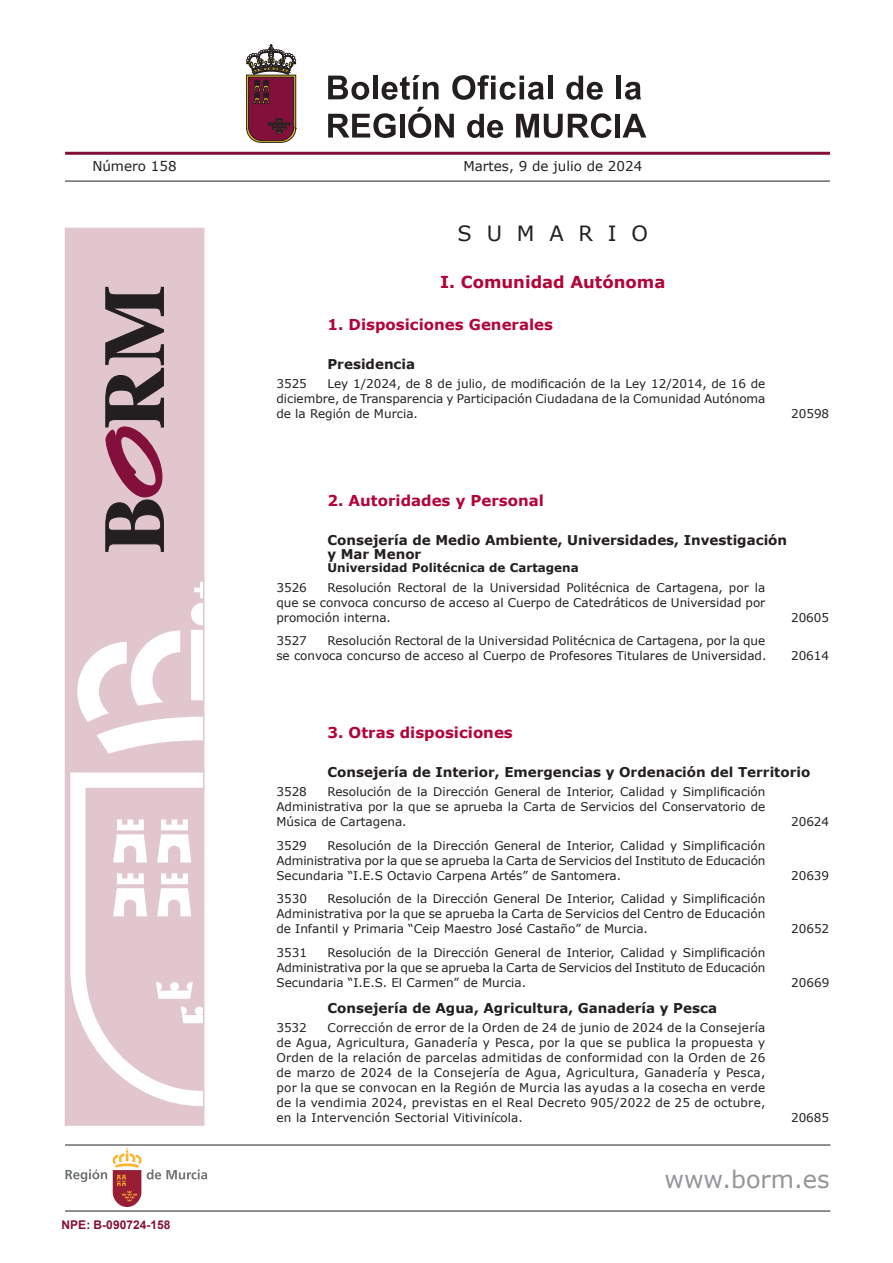
<style>
.page{position:relative;width:893px;height:1263px;background:#fff}
.page>*{position:absolute;margin:0;border:0;box-sizing:border-box;transform-origin:0 0}
.t1{font:24px "Verdana";color:#939598}
.t2{font:21px "Verdana";color:#231f20}
.t3{font:700 16.5px "Verdana";color:#b30437}
.t4{font:700 15px "Verdana";color:#b30437}
.t5{font:700 13.5px/13.5px "Verdana";color:#231f20}
.t6{font:13.5px "Verdana";color:#231f20}
.t7{font:12px/15px "Verdana";color:#231f20;text-align:justify}
.t8{font:700 12px "Verdana";color:#231f20}
.t9{font:700 12px "Arial";color:#830f3b}
</style>
<div class="page">
<hr style="left:65px;top:152px;width:765px;height:3px;background:#830f3b">
<svg style="left:328px;top:113px;width:68px;height:25px"></svg>
<div style="left:400px;top:114px;width:5px;height:24px;background:#231f20"></div>
<svg style="left:408px;top:107px;width:46px;height:31px"></svg>
<svg style="left:467px;top:114px;width:36px;height:24px"></svg>
<svg style="left:516px;top:113px;width:96px;height:25px"></svg>
<hr style="left:616px;top:114px;width:4px;height:24px;background:#231f20">
<svg style="left:622px;top:114px;width:24px;height:24px"></svg>
<svg style="left:328px;top:76px;width:41px;height:24px"></svg>
<div style="left:373px;top:76px;width:5px;height:23px;background:#231f20"></div>
<svg style="left:382px;top:75px;width:57px;height:25px"></svg>
<svg style="left:452px;top:75px;width:92px;height:25px"></svg>
<div style="left:548px;top:76px;width:5px;height:23px;background:#231f20"></div>
<svg style="left:566px;top:76px;width:37px;height:24px"></svg>
<hr style="left:617px;top:76px;width:4px;height:23px;background:#231f20">
<svg style="left:625px;top:82px;width:16px;height:18px"></svg>
<hr style="left:65px;top:181px;width:765px;height:1px;background:#231f20">
<div style="left:65px;top:228px;width:139px;height:897px;background:#e1c7cd"></div>
<svg style="left:70px;top:772px;width:131px;height:334px"></svg>
<svg style="left:156px;top:958px;width:45px;height:90px"></svg>
<svg style="left:113px;top:819px;width:78px;height:97px"></svg>
<svg style="left:77px;top:582px;width:124px;height:172px"></svg>
<svg style="left:105px;top:287px;width:59px;height:265px"></svg>
<svg style="left:246px;top:45px;width:50px;height:98px;background:#824853"></svg>
<hr style="left:65px;top:1144px;width:765px;height:1px;background:#231f20">
<svg style="left:113px;top:1148px;width:94px;height:59px"></svg>
<svg style="left:65px;top:1169px;width:42px;height:13px"></svg>
<hr style="left:65px;top:1210px;width:765px;height:1px;background:#231f20">
<p class="t6" style="left:92px;top:157px;width:86px">Número 158</p>
<p class="t6" style="left:463px;top:157px;width:180px">Martes, 9 de julio de 2024</p>
<h2 class="t2" style="left:458px;top:219px;width:192px">S U M A R I O</h2>
<h3 class="t3" style="left:440px;top:270px;width:227px">I. Comunidad Autónoma</h3>
<p class="t4" style="left:327px;top:314px;width:227px">1. Disposiciones Generales</p>
<p class="t5" style="left:327px;top:357px;width:89px">Presidencia</p>
<p class="t7" style="left:276px;top:376px;width:491px;text-indent:51px">Ley 1/2024, de 8 de julio, de modificación de la Ley 12/2014, de 16 de diciembre, de Transparencia y Participación Ciudadana de la Comunidad Autónoma de la Región de Murcia.</p>
<p class="t7" style="left:276px;top:376px;width:32px">3525</p>
<p class="t7" style="left:791px;top:406px;width:40px">20598</p>
<p class="t4" style="left:327px;top:490px;width:218px">2. Autoridades y Personal</p>
<p class="t5" style="left:327px;top:533px;width:461px">Consejería de Medio Ambiente, Universidades, Investigación y Mar Menor</p>
<p class="t8" style="left:327px;top:559px;width:253px">Universidad Politécnica de Cartagena</p>
<p class="t7" style="left:276px;top:579px;width:490px;text-indent:51px">Resolución Rectoral de la Universidad Politécnica de Cartagena, por la que se convoca concurso de acceso al Cuerpo de Catedráticos de Universidad por promoción interna.</p>
<p class="t7" style="left:276px;top:579px;width:32px">3526</p>
<p class="t7" style="left:276px;top:633px;width:492px;text-align:right">Resolución Rectoral de la Universidad Politécnica de Cartagena, por la que<br>se convoca concurso de acceso al Cuerpo de Profesores Titulares de Universidad.</p>
<p class="t7" style="left:276px;top:633px;width:32px">3527</p>
<p class="t7" style="left:791px;top:609px;width:40px">20605</p>
<p class="t7" style="left:791px;top:648px;width:40px">20614</p>
<p class="t4" style="left:327px;top:722px;width:187px">3. Otras disposiciones</p>
<p class="t5" style="left:327px;top:765px;width:484px">Consejería de Interior, Emergencias y Ordenación del Territorio</p>
<p class="t7" style="left:276px;top:784px;width:490px;text-indent:51px">Resolución de la Dirección General de Interior, Calidad y Simplificación Administrativa por la que se aprueba la Carta de Servicios del Conservatorio de Música de Cartagena.</p>
<p class="t7" style="left:276px;top:784px;width:32px">3528</p>
<p class="t7" style="left:276px;top:838px;width:491px;text-indent:51px">Resolución de la Dirección General de Interior, Calidad y Simplificación Administrativa por la que se aprueba la Carta de Servicios del Instituto de Educación Secundaria “I.E.S Octavio Carpena Artés” de Santomera.</p>
<p class="t7" style="left:276px;top:838px;width:32px">3529</p>
<p class="t7" style="left:276px;top:891px;width:490px;text-indent:51px">Resolución de la Dirección General De Interior, Calidad y Simplificación Administrativa por la que se aprueba la Carta de Servicios del Centro de Educación de Infantil y Primaria “Ceip Maestro José Castaño” de Murcia.</p>
<p class="t7" style="left:276px;top:891px;width:32px">3530</p>
<p class="t7" style="left:276px;top:945px;width:491px;text-indent:51px">Resolución de la Dirección General de Interior, Calidad y Simplificación Administrativa por la que se aprueba la Carta de Servicios del Instituto de Educación Secundaria “I.E.S. El Carmen” de Murcia.</p>
<p class="t7" style="left:276px;top:945px;width:32px">3531</p>
<p class="t5" style="left:327px;top:1001px;width:391px">Consejería de Agua, Agricultura, Ganadería y Pesca</p>
<p class="t7" style="left:276px;top:1020px;width:491px;text-indent:51px">Corrección de error de la Orden de 24 de junio de 2024 de la Consejería de Agua, Agricultura, Ganadería y Pesca, por la que se publica la propuesta y Orden de la relación de parcelas admitidas de conformidad con la Orden de 26 de marzo de 2024 de la Consejería de Agua, Agricultura, Ganadería y Pesca, por la que se convocan en la Región de Murcia las ayudas a la cosecha en verde de la vendimia 2024, previstas en el Real Decreto 905/2022 de 25 de octubre, en la Intervención Sectorial Vitivinícola.</p>
<p class="t7" style="left:276px;top:1020px;width:32px">3532</p>
<p class="t7" style="left:791px;top:814px;width:40px">20624</p>
<p class="t7" style="left:791px;top:868px;width:40px">20639</p>
<p class="t7" style="left:791px;top:921px;width:40px">20652</p>
<p class="t7" style="left:791px;top:975px;width:40px">20669</p>
<p class="t7" style="left:791px;top:1110px;width:40px">20685</p>
<p class="t9" style="left:62px;top:1216px;width:110px">NPE: B-090724-158</p>
<h1 class="t1" style="left:664px;top:1164px;width:167px">www.borm.es</h1>
</div>
